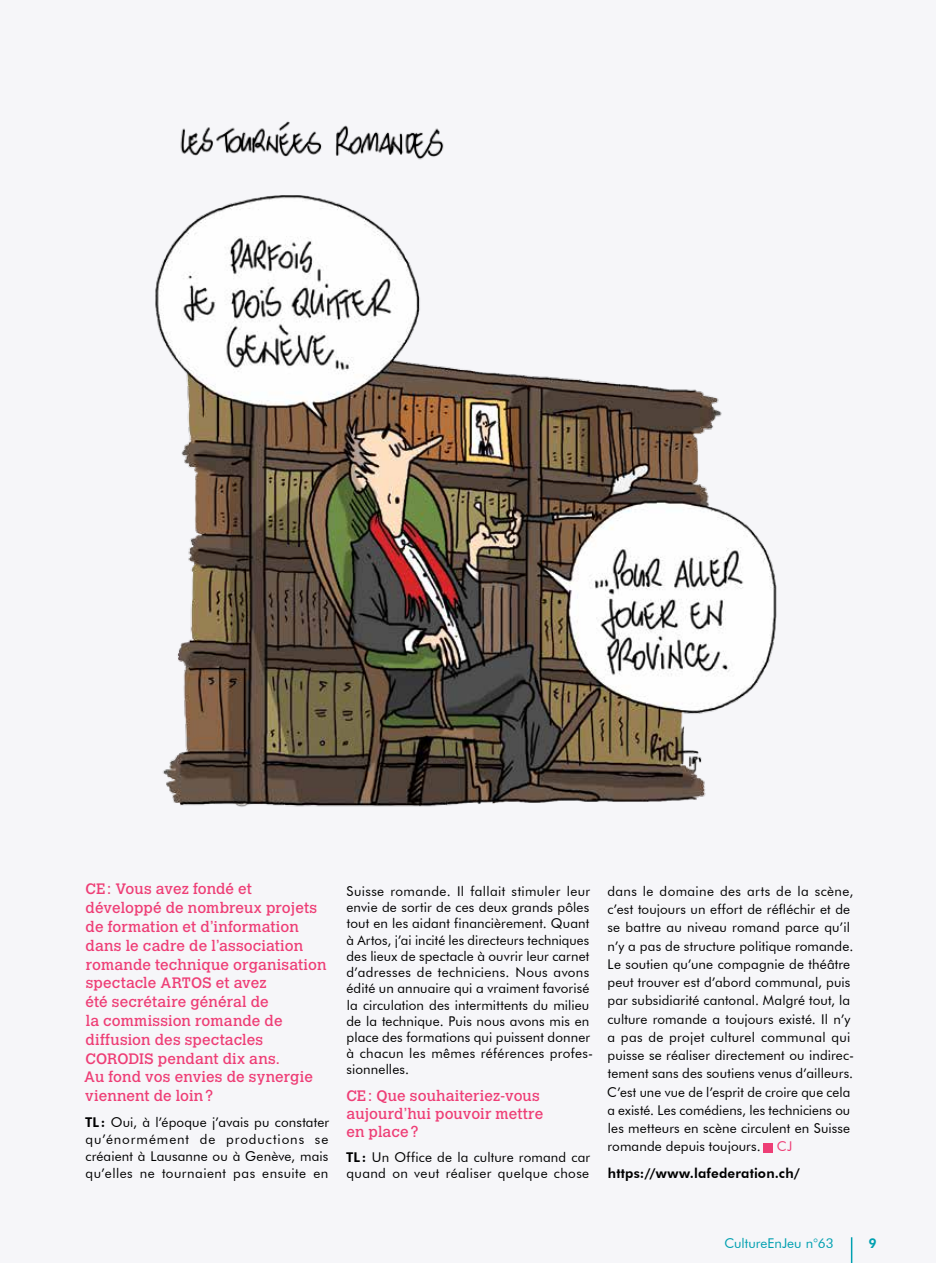
<style>
.page{position:relative;width:936px;height:1263px;background:#fff}
.page>*{position:absolute;margin:0;border:0;box-sizing:border-box;transform-origin:0 0}
.t1{font:15px/18.9px "Calvert";letter-spacing:.005em;color:#ee3e76}
.t2{font:13.5px/18.3px "Futura BT";letter-spacing:.01em;color:#000}
.t3{font:800 13.5px "Futura BT";letter-spacing:.015em;color:#000}
.t4{font:13.5px "Futura BT";color:#00a0b0}
.t5{font:800 13.5px "Futura BT";color:#00a0b0}
.s1{font-weight:800}
.s2{color:#ee3e76}
</style>
<div class="page">
<div style="left:0;top:0;width:935px;height:1263px;background:#f6f6f9"></div>
<hr style="left:850px;top:1237px;width:2px;height:26px;background:#00a0b0">
<img style="left:155px;top:195px;width:622px;height:612px">
<img style="left:180px;top:121px;width:264px;height:39px">
<div style="left:763px;top:1143px;width:10px;height:9px;background:#ee3e76"></div>
<p class="t1" style="left:84px;top:880px;width:244px">CE: Vous avez fondé et développé de nombreux projets de formation et d’information dans le cadre de l’association romande technique organisation spectacle ARTOS et avez<br>été secrétaire général de<br>la commission romande de diffusion des spectacles<br>CORODIS pendant dix ans.<br>Au fond vos envies de synergie viennent de loin?</p>
<p class="t2" style="left:85px;top:1113px;width:245px;line-height:17px;text-align:justify"><span class="s1">TL :</span> Oui, à l’époque j’avais pu constater qu’énormément de productions se créaient à Lausanne ou à Genève, mais qu’elles ne tournaient pas ensuite en</p>
<p class="t2" style="left:346px;top:883px;width:248px;line-height:16.2px">Suisse romande. Il fallait stimuler leur envie de sortir de ces deux grands pôles tout en les aidant financièrement. Quant à Artos, j’ai incité les directeurs techniques des lieux de spectacle à ouvrir leur carnet d’adresses de techniciens. Nous avons édité un annuaire qui a vraiment favorisé la circulation des intermittents du milieu de la technique. Puis nous avons mis en place des formations qui puissent donner à chacun les mêmes références profes&shy;sionnelles.</p>
<p class="t1" style="left:346px;top:1087px;width:198px;line-height:18px">CE: Que souhaiteriez-vous aujourd’hui pouvoir mettre en place?</p>
<p class="t2" style="left:346px;top:1149px;width:246px;line-height:16.2px"><span class="s1">TL :</span> Un Office de la culture romand car quand on veut réaliser quelque chose</p>
<p class="t2" style="left:607px;top:882px;width:248px">dans le domaine des arts de la scène, c’est toujours un effort de réfléchir et de se battre au niveau romand parce qu’il n’y a pas de structure politique romande.<br>Le soutien qu’une compagnie de théâtre peut trouver est d’abord communal, puis par subsidiarité cantonal. Malgré tout, la culture romande a toujours existé. Il n’y a pas de projet culturel communal qui puisse se réaliser directement ou indirec&shy;tement sans des soutiens venus d’ailleurs.<br>C’est une vue de l’esprit de croire que cela a existé. Les comédiens, les techniciens ou les metteurs en scène circulent en Suisse romande depuis toujours. <span class="s2">CJ</span></p>
<p class="t3" style="left:608px;top:1165px;width:194px">https://www.lafederation.ch/</p>
<p class="t4" style="left:724px;top:1235px;width:111px">CultureEnJeu n°63</p>
<p class="t5" style="left:868px;top:1235px;width:10px">9</p>
</div>
